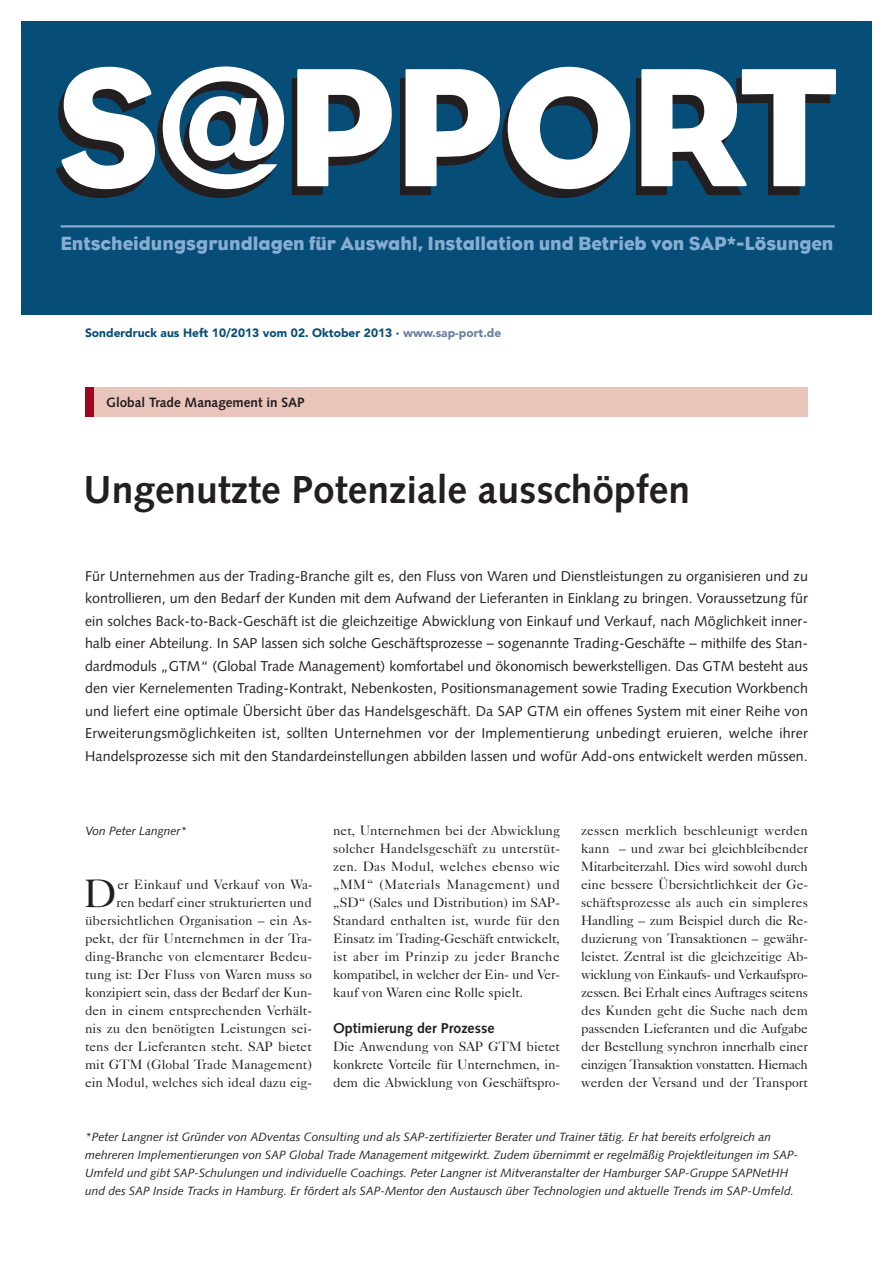
<style>
.page{position:relative;width:893px;height:1263px;background:#fff}
.page>*{position:absolute;margin:0;border:0;box-sizing:border-box;transform-origin:0 0}
.t1{font:39.6px "Caslon Five Forty";color:#231f20}
.t2{font:700 39px "Syntax";color:#231f20}
.t3{font:19.5px "Bureau Eagle";color:#87aed2}
.t4{font:14.25px/22.5px "Syntax";letter-spacing:.01em;color:#231f20;text-align:justify}
.t5{font:700 14.25px "Syntax";color:#231f20}
.t6{font:13.5px/18px "Caslon Five Forty";color:#231f20;text-align:justify}
.t7{font:700 13.5px "Syntax";color:#231f20}
.t8{font:italic 12px/18px "Syntax";color:#231f20}
.t9{font:900 12px "Avenir";color:#064d77}
.s1{color:#697e9f}
</style>
<div class="page">
<div style="left:85px;top:387px;width:723px;height:30px;background:#e9c4bb"></div>
<div style="left:85px;top:387px;width:9px;height:30px;background:#9d061f"></div>
<div style="left:21px;top:21px;width:851px;height:294px;background:#064d77"></div>
<svg style="left:56px;top:66px;width:228px;height:132px"></svg>
<svg style="left:292px;top:69px;width:100px;height:126px"></svg>
<svg style="left:400px;top:67px;width:230px;height:131px"></svg>
<svg style="left:636px;top:69px;width:200px;height:126px"></svg>
<hr style="left:61px;top:225px;width:774px;height:2px;background:#87aed2">
<h3 class="t3" style="left:60px;top:232px;width:774px">Entscheidungsgrundlagen für Auswahl, Installation und Betrieb von SAP*-Lösungen</h3>
<p class="t9" style="left:85px;top:328px;width:418px">Sonderdruck aus Heft 10/2013 vom 02. Oktober 2013 · <span class="s1">www.sap-port.de</span></p>
<p class="t7" style="left:106px;top:397px;width:200px">Global Trade Management in SAP</p>
<h2 class="t2" style="left:84px;top:473px;width:608px">Ungenutzte Potenziale ausschöpfen</h2>
<p class="t4" style="left:85px;top:566px;width:724px">Für Unternehmen aus der Trading-Branche gilt es, den Fluss von Waren und Dienstleistungen zu organisieren und zu kontrollieren, um den Bedarf der Kunden mit dem Aufwand der Lieferanten in Einklang zu bringen. Voraussetzung für ein solches Back-to-Back-Geschäft ist die gleichzeitige Abwicklung von Einkauf und Verkauf, nach Möglichkeit inner&shy;halb einer Abteilung. In SAP lassen sich solche Geschäftsprozesse – sogenannte Trading-Geschäfte – mithilfe des Stan&shy;dardmoduls „GTM“ (Global Trade Management) komfortabel und ökonomisch bewerkstelligen. Das GTM besteht aus den vier Kernelementen Trading-Kontrakt, Nebenkosten, Positionsmanagement sowie Trading Execution Workbench und liefert eine optimale Übersicht über das Handelsgeschäft. Da SAP GTM ein offenes System mit einer Reihe von Erweiterungsmöglichkeiten ist, sollten Unternehmen vor der Implementierung unbedingt eruieren, welche ihrer Handelsprozesse sich mit den Standardeinstellungen abbilden lassen und wofür Add-ons entwickelt werden müssen.</p>
<p class="t8" style="left:85px;top:822px;width:104px">Von Peter Langner*</p>
<h1 class="t1" style="left:84px;top:879px;width:34px">D</h1>
<p class="t6" style="left:85px;top:876px;width:229px;text-align:right">er Einkauf und Verkauf von Wa-<br>ren bedarf einer strukturierten und übersichtlichen Organisation – ein As&shy;pekt, der für Unternehmen in der Tra&shy;ding-Branche von elementarer Bedeu&shy;tung ist: Der Fluss von Waren muss so konzipiert sein, dass der Bedarf der Kun&shy;den in einem entsprechenden Verhält&shy;nis zu den benötigten Leistungen sei&shy;tens der Lieferanten steht. SAP bietet mit GTM (Global Trade Management) ein Modul, welches sich ideal dazu eig-</p>
<p class="t6" style="left:333px;top:822px;width:228px">net, Unternehmen bei der Abwicklung solcher Handelsgeschäft zu unterstüt&shy;zen. Das Modul, welches ebenso wie „MM“ (Materials Management) und „SD“ (Sales und Distribution) im SAP-Standard enthalten ist, wurde für den Einsatz im Trading-Geschäft entwickelt, ist aber im Prinzip zu jeder Branche kompatibel, in welcher der Ein- und Ver&shy;kauf von Waren eine Rolle spielt.</p>
<p class="t5" style="left:333px;top:1022px;width:163px">Optimierung der Prozesse</p>
<p class="t6" style="left:333px;top:1038px;width:228px">Die Anwendung von SAP GTM bietet konkrete Vorteile für Unternehmen, in&shy;dem die Abwicklung von Geschäftspro-</p>
<p class="t6" style="left:581px;top:822px;width:228px">zessen merklich beschleunigt werden kann – und zwar bei gleichbleibender Mitarbeiterzahl. Dies wird sowohl durch eine bessere Übersichtlichkeit der Ge&shy;schäftsprozesse als auch ein simpleres Handling – zum Beispiel durch die Re&shy;duzierung von Transaktionen – gewähr&shy;leistet. Zentral ist die gleichzeitige Ab&shy;wicklung von Einkaufs- und Verkaufspro&shy;zessen. Bei Erhalt eines Auftrages seitens des Kunden geht die Suche nach dem passenden Lieferanten und die Aufgabe der Bestellung synchron innerhalb einer einzigen Transaktion vonstatten. Hiernach werden der Versand und der Transport</p>
<p class="t8" style="left:85px;top:1128px;width:715px">*Peter Langner ist Gründer von ADventas Consulting und als SAP-zertifizierter Berater und Trainer tätig. Er hat bereits erfolgreich an mehreren Implementierungen von SAP Global Trade Management mitgewirkt. Zudem übernimmt er regelmäßig Projektleitungen im SAP-Umfeld und gibt SAP-Schulungen und individuelle Coachings. Peter Langner ist Mitveranstalter der Hamburger SAP-Gruppe SAPNetHH und des SAP Inside Tracks in Hamburg. Er fördert als SAP-Mentor den Austausch über Technologien und aktuelle Trends im SAP-Umfeld.</p>
</div>
